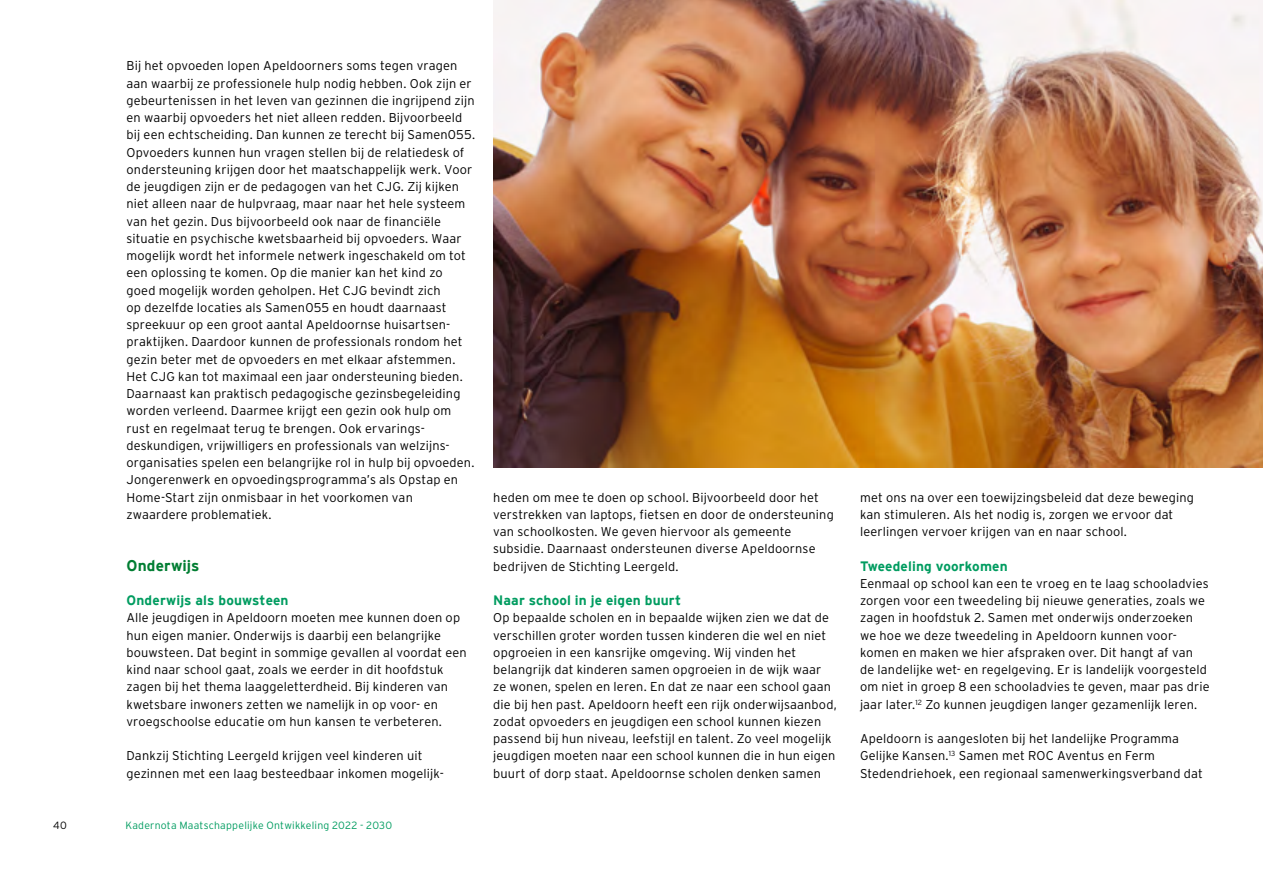
<style>
.page{position:relative;width:1263px;height:893px;background:#fff}
.page>*{position:absolute;margin:0;border:0;box-sizing:border-box;transform-origin:0 0}
.Tussenkop_2_H3{font:700 15.45px "Interstate";letter-spacing:.005em;color:#007d32}
.Tussenkop_3{font:700 13.65px "Interstate";letter-spacing:.01em;color:#009c60}
.Bodytekst{font:300 12.75px/17.2px "Interstate";letter-spacing:.01em;color:#000}
.t1{font:300 10.5px "Interstate";letter-spacing:.02em;color:#009c60}
.t2{font:300 10.5px "Interstate";color:#000}
</style>
<div class="page">
<img style="left:493px;top:0;width:769px;height:467px">
<hr style="left:1262px;top:0;width:1px;height:893px;background:#878787">
<p class="Bodytekst" style="left:126px;top:57px;width:350px">Bij het opvoeden lopen Apeldoorners soms tegen vragen aan waarbij ze professionele hulp nodig hebben. Ook zijn er gebeurtenissen in het leven van gezinnen die ingrijpend zijn en waarbij opvoeders het niet alleen redden. Bijvoorbeeld bij een echtscheiding. Dan kunnen ze terecht bij Samen055.<br>Opvoeders kunnen hun vragen stellen bij de relatiedesk of ondersteuning krijgen door het maatschappelijk werk. Voor de jeugdigen zijn er de pedagogen van het CJG. Zij kijken niet alleen naar de hulpvraag, maar naar het hele systeem van het gezin. Dus bijvoorbeeld ook naar de financiële situatie en psychische kwetsbaarheid bij opvoeders. Waar mogelijk wordt het informele netwerk ingeschakeld om tot een oplossing te komen. Op die manier kan het kind zo<br>goed mogelijk worden geholpen. Het CJG bevindt zich<br>op dezelfde locaties als Samen055 en houdt daarnaast spreekuur op een groot aantal Apeldoornse huisartsen&shy;praktijken. Daardoor kunnen de professionals rondom het gezin beter met de opvoeders en met elkaar afstemmen.<br>Het CJG kan tot maximaal een jaar ondersteuning bieden.<br>Daarnaast kan praktisch pedagogische gezinsbegeleiding worden verleend. Daarmee krijgt een gezin ook hulp om rust en regelmaat terug te brengen. Ook ervarings&shy;deskundigen, vrijwilligers en professionals van welzijns&shy;organisaties spelen een belangrijke rol in hulp bij opvoeden.<br>Jongerenwerk en opvoedingsprogramma’s als Opstap en Home-Start zijn onmisbaar in het voorkomen van zwaardere problematiek.</p>
<h3 class="Tussenkop_2_H3" style="left:126px;top:557px;width:75px">Onderwijs</h3>
<p class="Tussenkop_3" style="left:126px;top:593px;width:164px">Onderwijs als bouwsteen</p>
<p class="Bodytekst" style="left:126px;top:609px;width:342px">Alle jeugdigen in Apeldoorn moeten mee kunnen doen op hun eigen manier. Onderwijs is daarbij een belangrijke bouwsteen. Dat begint in sommige gevallen al voordat een kind naar school gaat, zoals we eerder in dit hoofdstuk zagen bij het thema laaggeletterdheid. Bij kinderen van kwetsbare inwoners zetten we namelijk in op voor- en vroegschoolse educatie om hun kansen te verbeteren.</p>
<p class="Bodytekst" style="left:126px;top:747px;width:319px">Dankzij Stichting Leergeld krijgen veel kinderen uit gezinnen met een laag besteedbaar inkomen mogelijk-</p>
<p class="t2" style="left:53px;top:820px;width:15px">40</p>
<p class="t1" style="left:125px;top:820px;width:268px">Kadernota Maatschappelijke Ontwikkeling 2022 - 2030</p>
<p class="Bodytekst" style="left:493px;top:488px;width:342px">heden om mee te doen op school. Bijvoorbeeld door het verstrekken van laptops, fietsen en door de ondersteuning van schoolkosten. We geven hiervoor als gemeente subsidie. Daarnaast ondersteunen diverse Apeldoornse</p>
<p class="Bodytekst" style="left:493px;top:557px;width:187px">bedrijven de Stichting Leergeld.</p>
<p class="Tussenkop_3" style="left:493px;top:593px;width:189px">Naar school in je eigen buurt</p>
<p class="Bodytekst" style="left:493px;top:609px;width:345px">Op bepaalde scholen en in bepaalde wijken zien we dat de verschillen groter worden tussen kinderen die wel en niet opgroeien in een kansrijke omgeving. Wij vinden het belangrijk dat kinderen samen opgroeien in de wijk waar ze wonen, spelen en leren. En dat ze naar een school gaan die bij hen past. Apeldoorn heeft een rijk onderwijsaanbod, zodat opvoeders en jeugdigen een school kunnen kiezen passend bij hun niveau, leefstijl en talent. Zo veel mogelijk jeugdigen moeten naar een school kunnen die in hun eigen buurt of dorp staat. Apeldoornse scholen denken samen</p>
<p class="Bodytekst" style="left:860px;top:488px;width:335px">met ons na over een toewijzingsbeleid dat deze beweging kan stimuleren. Als het nodig is, zorgen we ervoor dat leerlingen vervoer krijgen van en naar school.</p>
<p class="Tussenkop_3" style="left:860px;top:558px;width:149px">Tweedeling voorkomen</p>
<p class="Bodytekst" style="left:860px;top:575px;width:351px">Eenmaal op school kan een te vroeg en te laag schooladvies zorgen voor een tweedeling bij nieuwe generaties, zoals we zagen in hoofdstuk 2. Samen met onderwijs onderzoeken we hoe we deze tweedeling in Apeldoorn kunnen voor&shy;komen en maken we hier afspraken over. Dit hangt af van de landelijke wet- en regelgeving. Er is landelijk voorgesteld om niet in groep 8 een schooladvies te geven, maar pas drie jaar later.<sup>12</sup> Zo kunnen jeugdigen langer gezamenlijk leren.</p>
<p class="Bodytekst" style="left:860px;top:730px;width:344px">Apeldoorn is aangesloten bij het landelijke Programma<br>Gelijke Kansen.<sup>13</sup> Samen met ROC Aventus en Ferm<br>Stedendriehoek, een regionaal samenwerkingsverband dat</p>
</div>
